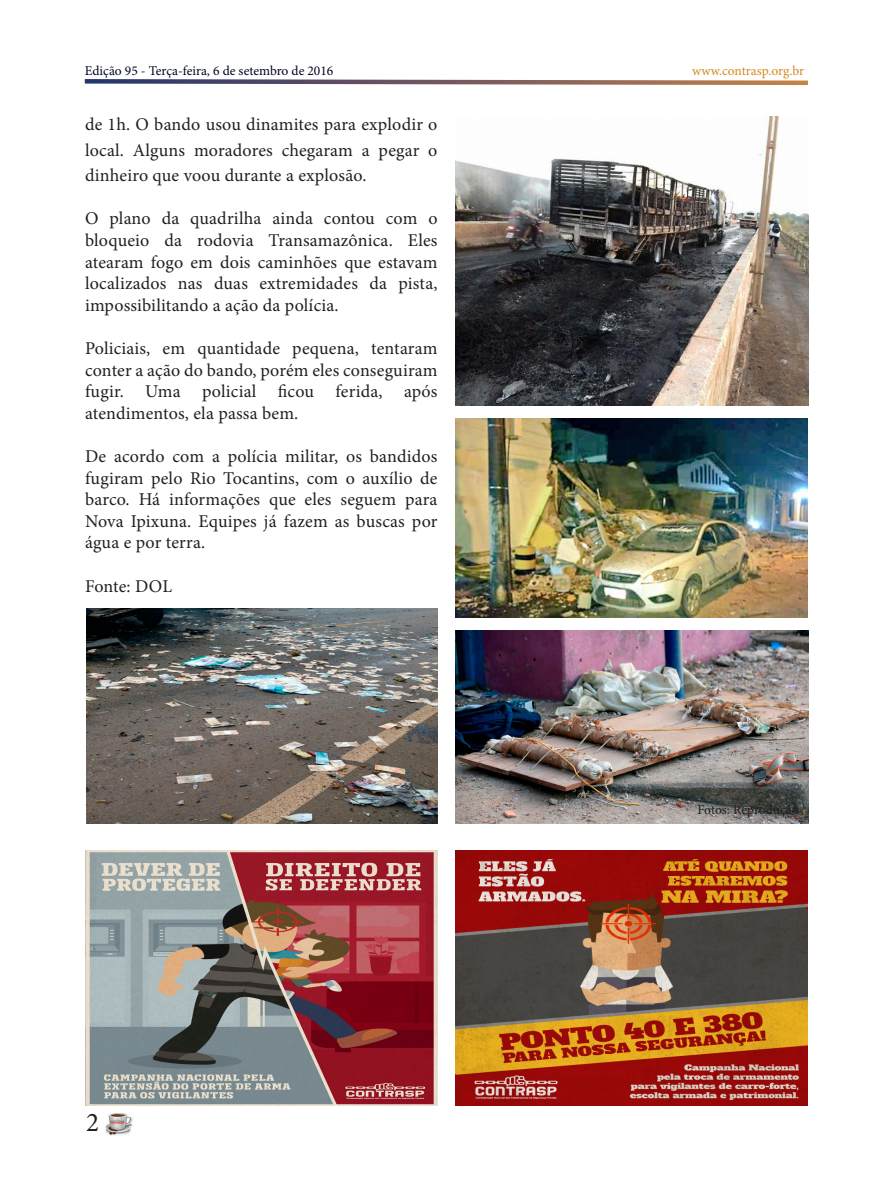
<style>
.page{position:relative;width:893px;height:1191px;background:#fff}
.page>*{position:absolute;margin:0;border:0;box-sizing:border-box;transform-origin:0 0}
.t1{font:27px "Minion Pro";color:#231f20}
.t2{font:18px/21.6px "Minion Pro";letter-spacing:.01em;color:#231f20;text-align:justify}
.t3{font:13.5px "Minion Pro";color:#000622}
.t4{font:13.5px "Minion Pro";letter-spacing:-.005em;color:#d48a20}
.t5{font:13.5px "Minion Pro";color:#231f20}
</style>
<div class="page">
<img style="left:105px;top:1113px;width:28px;height:23px">
<svg style="left:84px;top:79px;width:724px;height:7px"></svg>
<img style="left:85px;top:850px;width:352px;height:256px">
<img style="left:455px;top:850px;width:353px;height:256px">
<img style="left:455px;top:117px;width:353px;height:288px">
<img style="left:455px;top:419px;width:353px;height:198px">
<img style="left:86px;top:608px;width:351px;height:215px">
<img style="left:455px;top:630px;width:353px;height:193px">
<p class="t3" style="left:85px;top:61px;width:250px">Edição 95 - Terça-feira, 6 de setembro de 2016</p>
<p class="t4" style="left:692px;top:61px;width:114px">www.contrasp.org.br</p>
<p class="t2" style="left:85px;top:112px;width:354px;line-height:25.5px">de 1h. O bando usou dinamites para explodir o local. Alguns moradores chegaram a pegar o dinheiro que voou durante a explosão.</p>
<p class="t2" style="left:85px;top:208px;width:354px">O plano da quadrilha ainda contou com o bloqueio da rodovia Transamazônica. Eles atearam fogo em dois caminhões que estavam localizados nas duas extremidades da pista, impossibilitando a ação da polícia.</p>
<p class="t2" style="left:85px;top:337px;width:354px">Policiais, em quantidade pequena, tentaram conter a ação do bando, porém eles conseguiram fugir. Uma policial ficou ferida, após atendimentos, ela passa bem.</p>
<p class="t2" style="left:85px;top:445px;width:354px">De acordo com a polícia militar, os bandidos fugiram pelo Rio Tocantins, com o auxílio de barco. Há informações que eles seguem para Nova Ipixuna. Equipes já fazem as buscas por água e por terra.</p>
<p class="t2" style="left:85px;top:575px;width:89px">Fonte: DOL</p>
<p class="t1" style="left:86px;top:1104px;width:14px">2</p>
<p class="t5" style="left:697px;top:801px;width:103px">Fotos: Reprodução</p>
</div>
